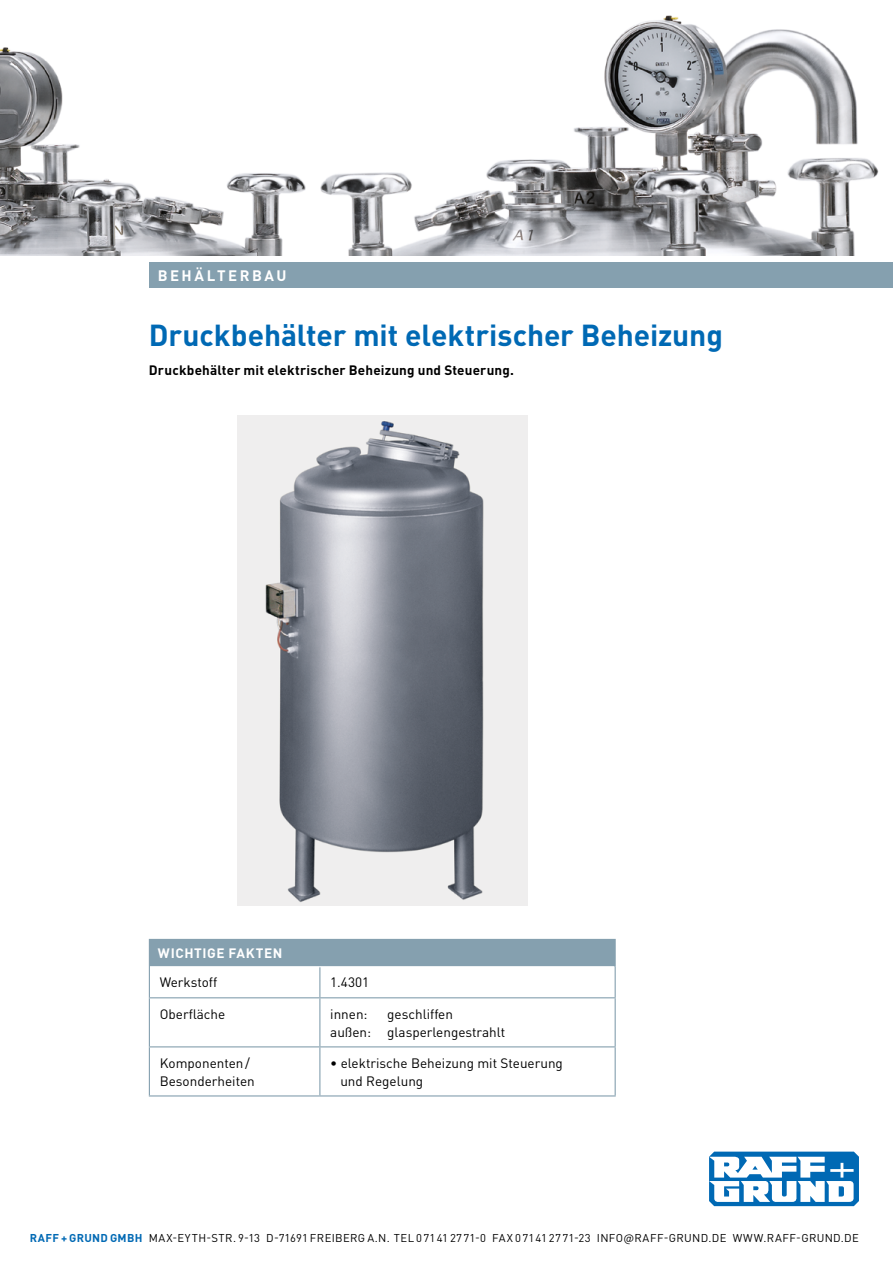
<style>
.page{position:relative;width:893px;height:1263px;background:#fff}
.page>*{position:absolute;margin:0;border:0;box-sizing:border-box;transform-origin:0 0}
.t1{font:700 30px "DIN Pro";letter-spacing:-.005em;color:#0069b4}
.t2{font:700 15px "DIN Pro";letter-spacing:.17em;color:#fff}
.t3{font:13.5px/18px "DIN Pro";color:#000}
.t4{font:700 13.5px "DIN Pro";letter-spacing:.01em;color:#000}
.t5{font:700 13.5px "DIN Pro";letter-spacing:.045em;color:#fff}
.t6{font:11.25px "DIN Pro";letter-spacing:.03em;color:#000}
.s1{font-weight:700;color:#0069b4}
</style>
<div class="page">
<div style="left:149px;top:262px;width:744px;height:26px;background:#85a0af"></div>
<img style="left:320px;top:15px;width:559px;height:240px">
<img style="left:0;top:47px;width:306px;height:208px">
<img style="left:237px;top:416px;width:290px;height:489px">
<div style="left:149px;top:939px;width:466px;height:28px;background:#85a0af"></div>
<svg style="left:150px;top:967px;width:465px;height:128px"></svg>
<hr style="left:150px;top:966px;width:170px;height:1px;background:#fff">
<hr style="left:320px;top:966px;width:295px;height:1px;background:#fff">
<hr style="left:320px;top:939px;width:296px;height:1px;background:#85a0af">
<svg style="left:615px;top:940px;width:1px;height:27px"></svg>
<hr style="left:149px;top:967px;width:1px;height:30px;background:#85a0af">
<hr style="left:319px;top:967px;width:1px;height:30px;background:#85a0af">
<hr style="left:615px;top:967px;width:1px;height:30px;background:#85a0af">
<hr style="left:149px;top:998px;width:1px;height:48px;background:#85a0af">
<hr style="left:149px;top:997px;width:171px;height:1px;background:#85a0af">
<hr style="left:320px;top:997px;width:296px;height:1px;background:#85a0af">
<hr style="left:319px;top:998px;width:1px;height:48px;background:#85a0af">
<hr style="left:615px;top:998px;width:1px;height:48px;background:#85a0af">
<hr style="left:149px;top:1047px;width:1px;height:48px;background:#85a0af">
<hr style="left:149px;top:1046px;width:171px;height:1px;background:#85a0af">
<hr style="left:320px;top:1046px;width:296px;height:1px;background:#85a0af">
<hr style="left:319px;top:1047px;width:1px;height:48px;background:#85a0af">
<hr style="left:615px;top:1047px;width:1px;height:48px;background:#85a0af">
<hr style="left:149px;top:1095px;width:171px;height:1px;background:#85a0af">
<hr style="left:320px;top:1095px;width:296px;height:1px;background:#85a0af">
<svg style="left:709px;top:1151px;width:150px;height:55px"></svg>
<p class="t2" style="left:158px;top:265px;width:130px">BEHÄLTERBAU</p>
<h1 class="t1" style="left:149px;top:315px;width:576px">Druckbehälter mit elektrischer Beheizung</h1>
<p class="t4" style="left:149px;top:361px;width:367px">Druckbehälter mit elektrischer Beheizung und Steuerung.</p>
<p class="t5" style="left:158px;top:944px;width:126px">WICHTIGE FAKTEN</p>
<p class="t3" style="left:160px;top:973px;width:59px">Werkstoff</p>
<p class="t3" style="left:330px;top:973px;width:40px">1.4301</p>
<p class="t3" style="left:160px;top:1004px;width:67px">Oberfläche</p>
<p class="t3" style="left:330px;top:1004px;width:39px">innen:</p>
<p class="t3" style="left:330px;top:1004px;width:176px;text-align:center">geschliffen<br>außen: glasperlengestrahlt</p>
<p class="t3" style="left:160px;top:1053px;width:97px">Komponenten/<br>Besonderheiten</p>
<p class="t3" style="left:340px;top:1053px;width:224px;text-indent:-10px">• elektrische Beheizung mit Steuerung und Regelung</p>
<p class="t6" style="left:30px;top:1230px;width:831px"><span class="s1">RAFF + GRUND GMBH</span> MAX-EYTH-STR. 9-13 D-71691 FREIBERG A.N. TEL 07141 2771-0 FAX 07141 2771-23 INFO@RAFF-GRUND.DE WWW.RAFF-GRUND.DE</p>
</div>
